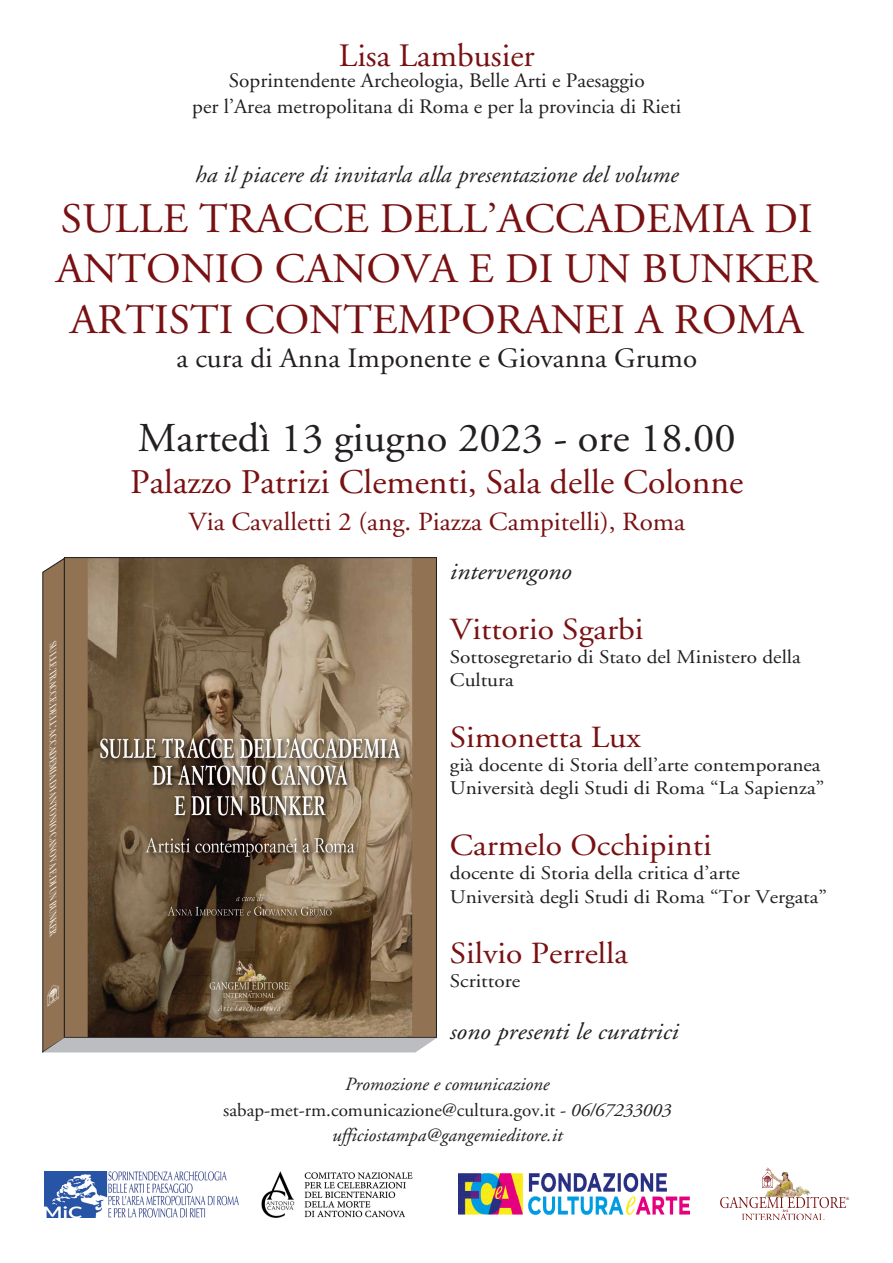
<style>
.page{position:relative;width:893px;height:1263px;background:#fff}
.page>*{position:absolute;margin:0;border:0;box-sizing:border-box;transform-origin:0 0}
.Normale{font:42px/50.4px "Adobe Garamond";color:#791113;text-align:center;scale:1.04 1}
.Normale-2{font:40.95px "Adobe Garamond";color:#231f20;scale:1.04 1}
.Normale-3{font:34.5px "Adobe Garamond";color:#791113;scale:1.04 1}
.Normale-4{font:32.7px "Adobe Garamond";color:#791113}
.Normale-5{font:30.75px "Adobe Garamond";color:#791113;scale:1.09 1}
.Normale-6{font:27.9px "Adobe Garamond";color:#231f20;scale:1.04 1}
.Normale-7{font:26.1px "Adobe Garamond";color:#791113;scale:1.04 1}
.Normale-8{font:italic 23.7px "Adobe Garamond";color:#231f20;scale:1.09 1}
.Normale-9{font:italic 23.25px "Adobe Garamond";color:#231f20;scale:1.04 1}
.Normale-10{font:20.55px/25.2px "Adobe Garamond";color:#231f20;text-align:center;scale:1.04 1}
.Normale-11{font:19.35px/23.7px "Adobe Garamond";color:#231f20;scale:1.1 1}
.Normale-12{font:italic 18.6px/25.5px "Adobe Garamond";color:#231f20;text-align:center}
.Normale-13{font:italic 9.45px "Bodoni Svty Two ITCTT";color:#fff}
.s1{font-style:normal}
</style>
<div class="page">
<svg style="left:42px;top:557px;width:395px;height:496px;background:#7e6a52"></svg>
<img style="left:765px;top:1167px;width:15px;height:16px">
<img style="left:762px;top:1173px;width:11px;height:15px">
<img style="left:720px;top:1197px;width:129px;height:22px">
<img style="left:261px;top:1171px;width:152px;height:47px">
<img style="left:44px;top:1172px;width:195px;height:46px">
<img style="left:459px;top:1174px;width:230px;height:40px">
<p class="Normale-4" style="left:339px;top:39px;width:197px">Lisa Lambusier</p>
<p class="Normale-10" style="left:192px;top:69px;width:472px">Soprintendente Archeologia, Belle Arti e Paesaggio<br>per l’Area metropolitana di Roma e per la provincia di Rieti</p>
<p class="Normale-9" style="left:195px;top:162px;width:466px">ha il piacere di invitarla alla presentazione del volume</p>
<p class="Normale" style="left:56px;top:194px;width:733px">SULLE TRACCE DELL’ACCADEMIA DI<br>ANTONIO CANOVA E DI UN BUNKER<br>ARTISTI CONTEMPORANEI A ROMA</p>
<p class="Normale-6" style="left:176px;top:343px;width:502px">a cura di Anna Imponente e Giovanna Grumo</p>
<p class="Normale-13" style="left:61px;top:644px;width:304px;rotate:90deg">SULLETRACCEDELL’ACCADEMIADIANTONIOCANOVAEDIUNBUNKER</p>
<p class="Normale-2" style="left:138px;top:416px;width:576px">Martedì 13 giugno 2023 - ore 18.00</p>
<p class="Normale-3" style="left:130px;top:464px;width:591px">Palazzo Patrizi Clementi, Sala delle Colonne</p>
<p class="Normale-7" style="left:188px;top:508px;width:479px">Via Cavalletti 2 (ang. Piazza Campitelli), Roma</p>
<p class="Normale-8" style="left:450px;top:558px;width:113px">intervengono</p>
<p class="Normale-5" style="left:450px;top:613px;width:179px">Vittorio Sgarbi</p>
<p class="Normale-11" style="left:450px;top:645px;width:320px">Sottosegretario di Stato del Ministero della<br>Cultura</p>
<p class="Normale-5" style="left:450px;top:721px;width:177px">Simonetta Lux</p>
<p class="Normale-11" style="left:450px;top:753px;width:342px">già docente di Storia dell’arte contemporanea<br>Università degli Studi di Roma “La Sapienza”</p>
<p class="Normale-5" style="left:450px;top:829px;width:242px">Carmelo Occhipinti</p>
<p class="Normale-11" style="left:450px;top:861px;width:344px">docente di Storia della critica d’arte<br>Università degli Studi di Roma “Tor Vergata”</p>
<p class="Normale-5" style="left:450px;top:937px;width:165px">Silvio Perrella</p>
<p class="Normale-11" style="left:450px;top:969px;width:65px">Scrittore</p>
<p class="Normale-8" style="left:450px;top:1019px;width:211px">sono presenti le curatrici</p>
<p class="Normale-12" style="left:223px;top:1072px;width:450px">Promozione e comunicazione <span class="s1">sabap-met-rm.comunicazione@cultura.gov.it -</span> 06/67233003 ufficiostampa@gangemieditore.it</p>
</div>
